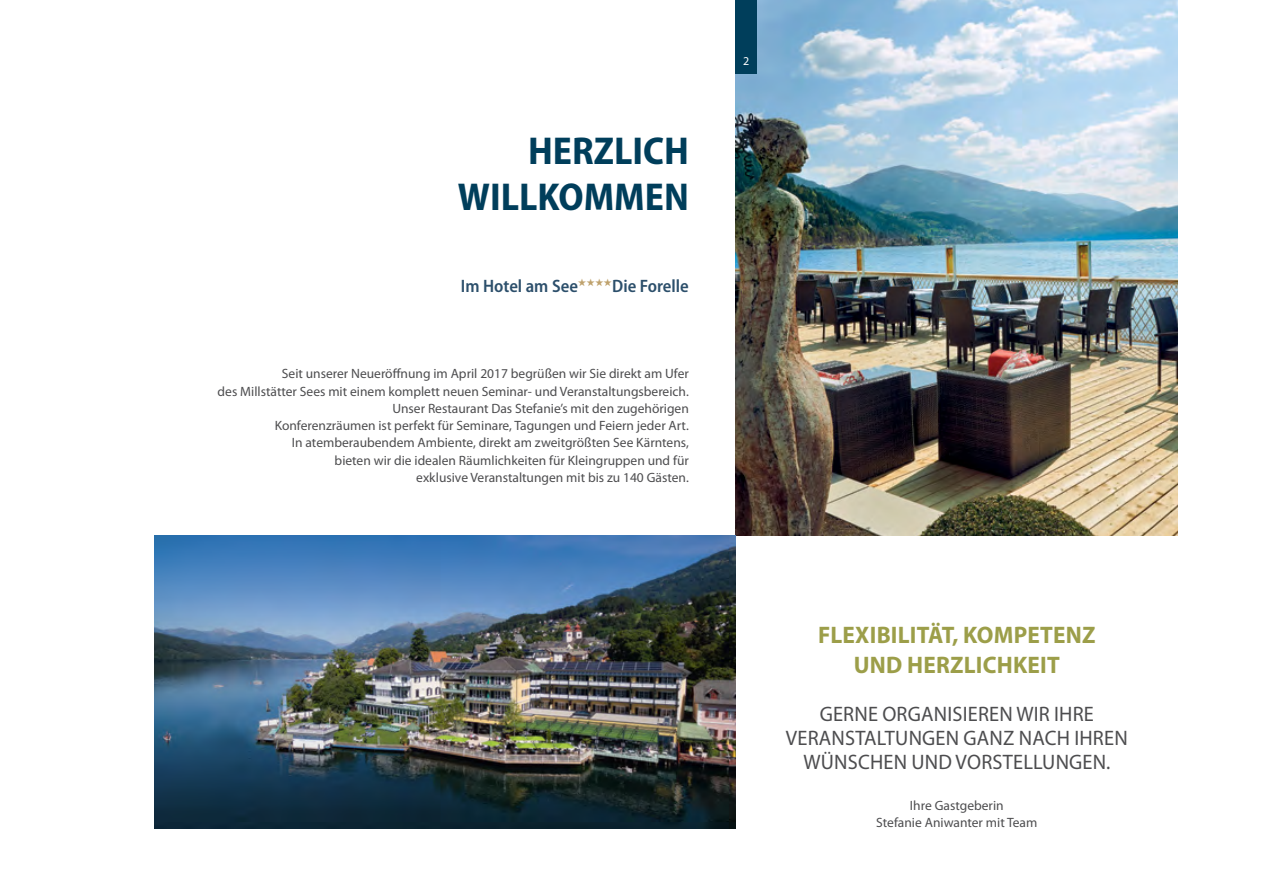
<style>
.page{position:relative;width:1263px;height:893px;background:#fff}
.page>*{position:absolute;margin:0;border:0;box-sizing:border-box;transform-origin:0 0}
.t1{font:700 semi-condensed 39px/46.8px "Myriad Pro";color:#003e5b;text-align:right}
.t2{font:700 24px/30px "Myriad Pro";letter-spacing:.01em;color:#9c9e49}
.t3{font:21px/24px "Myriad Pro";letter-spacing:.01em;color:#4d4d4f;text-align:center}
.t4{font:600 semi-condensed 18px "Myriad Pro";color:#2c4f6b}
.t5{font:13.5px/17.2px "Myriad Pro";color:#4d4d4f;text-align:right}
.t6{font:12px "Myriad Pro";color:#fff}
</style>
<div class="page">
<img style="left:736px;top:0;width:442px;height:536px">
<img style="left:154px;top:536px;width:582px;height:292px">
<div style="left:736px;top:0;width:21px;height:74px;background:#003e5b"></div>
<h1 class="t1" style="left:458px;top:128px;width:233px">HERZLICH<br>WILLKOMMEN</h1>
<h3 class="t4" style="left:461px;top:276px;width:230px">Im Hotel am See<sup>★★★★</sup>Die Forelle</h3>
<p class="t5" style="left:218px;top:365px;width:473px">Seit unserer Neueröffnung im April 2017 begrüßen wir Sie direkt am Ufer<br>des Millstätter Sees mit einem komplett neuen Seminar- und Veranstaltungsbereich.<br>Unser Restaurant Das Stefanie’s mit den zugehörigen<br>Konferenzräumen ist perfekt für Seminare, Tagungen und Feiern jeder Art.<br>I n atemberaubendem Ambiente, direkt am zweitgrößten See Kärntens,<br>bieten wir die idealen Räumlichkeiten für Kleingruppen und für<br>exklusive Veranstaltungen mit bis zu 140 Gästen.</p>
<p class="t6" style="left:743px;top:55px;width:8px">2</p>
<h2 class="t2" style="left:854px;top:620px;width:243px;text-indent:-36px">FLEXIBILITÄT, KOMPETENZ<br>UND</h2>
<h2 class="t2" style="left:907px;top:650px;width:154px">HERZLICHKEIT</h2>
<h3 class="t3" style="left:786px;top:702px;width:343px">gerne organisieren wir Ihre<br>Veranstaltungen ganz nach Ihren<br>Wünschen und Vorstellungen.</h3>
<p class="t5" style="left:876px;top:797px;width:163px;text-align:center">I hre Gastgeberin<br>Stefanie Aniwanter mit Team</p>
</div>
